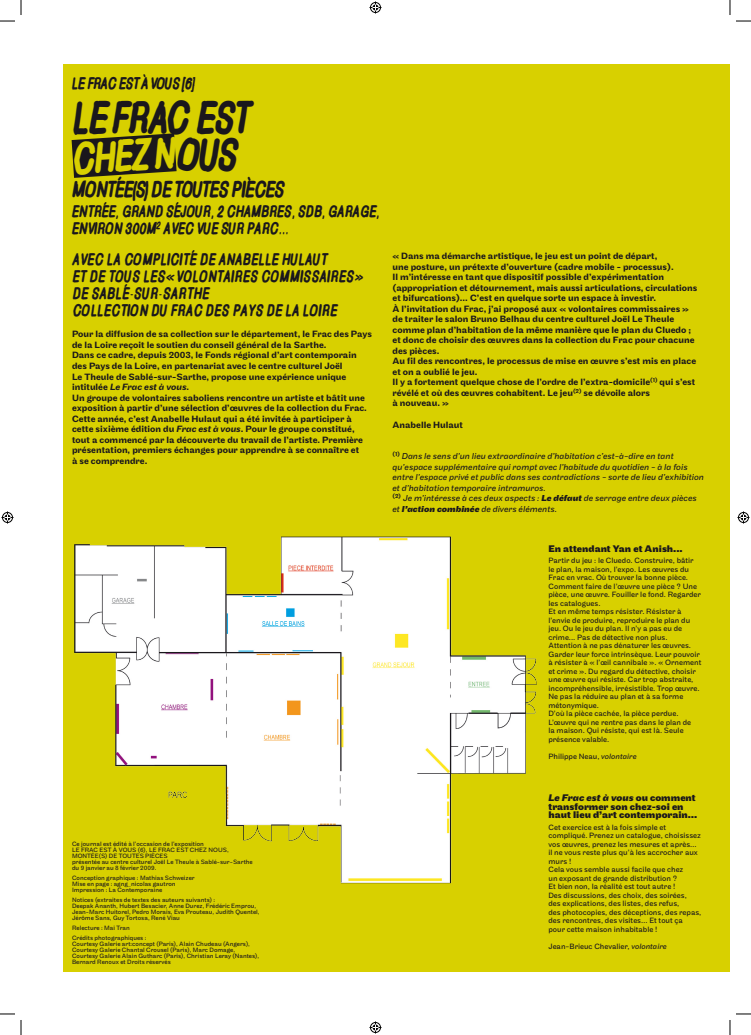
<style>
.page{position:relative;width:751px;height:1035px;background:#fff}
.page>*{position:absolute;margin:0;border:0;box-sizing:border-box;transform-origin:0 0}
.t1{font:900 43.3px/36.9px "PINPIN";letter-spacing:-.05em;color:#1a171c;text-align:right}
.t2{font:900 41.8px "PINPIN";color:#d8d000}
.t3{font:900 21.8px "PINPIN";letter-spacing:-.05em;color:#1a171c}
.t4{font:900 16.1px "PINPIN";letter-spacing:-.05em;color:#1a171c}
.t5{font:900 16px/17px "PINPIN";color:#1a171c}
.t6{font:900 16px/17px "PINPIN";letter-spacing:-.02em;color:#1a171c}
.t7{font:700 10px/8.5px "Maple";color:#1a171c}
.t8{font:500 9.5px/10.5px "Maple";color:#1a171c}
.t9{font:italic 9px/10.5px "Maple";color:#1a171c}
.t10{font:8px/8.5px "Maple";color:#1a171c}
.t11{font:6.5px/6px "Maple";color:#1a171c}
.s1{font-style:italic}
.s2{font-weight:700}
</style>
<div class="page">
<div style="left:64px;top:64px;width:666px;height:907px;background:#d8d000"></div>
<svg style="left:72px;top:133px;width:105px;height:45px"></svg>
<img style="left:74px;top:536px;width:462px;height:346px">
<img style="left:147px;top:774px;width:83px;height:42px">
<svg style="left:736px;top:20px;width:15px;height:2px"></svg>
<svg style="left:736px;top:1013px;width:15px;height:1px"></svg>
<svg style="left:0;top:0;width:22px;height:22px"></svg>
<svg style="left:0;top:1013px;width:22px;height:21px"></svg>
<svg style="left:729px;top:0;width:1px;height:15px"></svg>
<svg style="left:729px;top:1020px;width:1px;height:14px"></svg>
<svg style="left:369px;top:2px;width:12px;height:12px"></svg>
<svg style="left:369px;top:1021px;width:12px;height:12px"></svg>
<svg style="left:2px;top:511px;width:12px;height:12px"></svg>
<svg style="left:737px;top:511px;width:12px;height:12px"></svg>
<h3 class="t4" style="left:72px;top:74px;width:125px">LE FRAC EST À VOUS [6]</h3>
<h1 class="t1" style="left:72px;top:99px;width:180px">LE FRAC EST<br>OUS</h1>
<h3 class="t3" style="left:72px;top:176px;width:214px">MONTÉE(S) DE TOUTES PIÈCES</h3>
<h3 class="t6" style="left:72px;top:203px;width:309px">ENTRÉE, GRAND SÉJOUR, 2 CHA MBRES, SDB, GARAGE,<br>ENVIRON 300M<sup>2</sup> AVEC VUE SUR PA RC...</h3>
<h2 class="t2" style="left:69px;top:134px;width:125px;rotate:-4deg">CHEZ N</h2>
<h3 class="t5" style="left:72px;top:250px;width:187px">AVEC LA COMPLICITÉ DE ANABELLE</h3>
<h3 class="t5" style="left:72px;top:250px;width:291px;text-indent:209px">HULAUT<br>ET DE TOUS LES « VOLONTAIRES COMMISSAIRES »<br>DE SABLÉ-SUR-SARTHE<br>COLLECTION DU FRAC DES PA YS DE LA LOIRE</h3>
<p class="t8" style="left:72px;top:329px;width:301px">Pour la diffusion de sa collection sur le département, le Frac des Pays de la Loire reçoit le soutien du conseil général de la Sarthe.<br>Dans ce cadre, depuis 2003, le Fonds régional d’art contemporain des Pays de la Loire, en partenariat avec le centre culturel Joël<br>Le Theule de Sablé-sur-Sarthe, propose une expérience unique intitulée <span class="s1">Le Frac est à vous</span>.<br>Un groupe de volontaires saboliens rencontre un artiste et bâtit une exposition à partir d’une sélection d’œuvres de la collection du Frac.<br>Cette année, c’est Anabelle Hulaut qui a été invitée à participer à cette sixième édition du <span class="s1">Frac est à vous</span>. Pour le groupe constitué, tout a commencé par la découverte du travail de l’artiste. Première présentation, premiers échanges pour apprendre à se connaître et<br>à se comprendre.</p>
<p class="t11" style="left:72px;top:841px;width:133px">Ce journal est édité à l’occasion de l’exposition<br>LE FRAC EST À VOUS (6), Le frac</p>
<p class="t11" style="left:176px;top:847px;width:5px">est</p>
<p class="t11" style="left:190px;top:847px;width:29px">chez nous</p>
<p class="t11" style="left:227px;top:847px;width:3px">,</p>
<p class="t11" style="left:72px;top:853px;width:182px;text-indent:73px">pièces<br>présentée au centre culturel Joël Le Theule à Sablé-sur-Sarthe du 9 janvier au 8 février 2009.</p>
<p class="t11" style="left:72px;top:875px;width:124px">Conception graphique : M athias Schweizer<br>M ise en page : agng_nicolas gautron<br>I mpression : La Contemporaine</p>
<p class="t11" style="left:72px;top:897px;width:189px">N otices (extraites de textes des auteurs suivants) :<br>Deepak Ananth, H ubert Besacier, Anne Durez, Frédéric Emprou, Jean-M arc H uitorel, Pedro Morais, Eva Prouteau, Judith Quentel, Jérôme Sans, Guy Tortosa, René Viau</p>
<p class="t11" style="left:72px;top:923px;width:76px;line-height:10px">Relecture : M ai Tran<br>Crédits photographiques :</p>
<p class="t11" style="left:72px;top:941px;width:189px">Courtesy Galerie art:concept (Paris), Alain Chudeau (Angers), Courtesy Galerie Chantal Crousel (Paris), M arc Domage, Courtesy Galerie Alain Gutharc (Paris), Christian Leray (N antes), Bernard Renoux et Droits réservés</p>
<p class="t11" style="left:72px;top:853px;width:52px">montée(s) de toutes</p>
<p class="t8" style="left:392px;top:251px;width:306px">« Dans ma démarche artistique, le jeu est un point de départ,<br>une posture, un prétexte d’ouverture (cadre mobile - processus).<br>Il m’intéresse en tant que dispositif possible d’expérimentation (appropriation et détournement, mais aussi articulations, circulations et bifurcations)... C’est en quelque sorte un espace à investir.<br>À l’invitation du Frac, j’ai proposé aux « volontaires commissaires » de traiter le salon Bruno Belhau du centre culturel Joël Le Theule comme plan d’habitation de la même manière que le plan du Cluedo ; et donc de choisir des œuvres dans la collection du Frac pour chacune des pièces.<br>Au fil des rencontres, le processus de mise en œuvre s’est mis en place et on a oublié le jeu.<br>Il y a fortement quelque chose de l’ordre de l’extra-domicile<sup>(1)</sup> qui s’est révélé et où des œuvres cohabitent. Le jeu<sup>(2)</sup> se dévoile alors<br>à nouveau. »</p>
<p class="t8" style="left:392px;top:419px;width:72px">Anabelle Hulaut</p>
<p class="t9" style="left:392px;top:451px;width:313px"><sup>(1)</sup> Dans le sens d’un lieu extraordinaire d’habitation c’est-à-dire en tant qu’espace supplémentaire qui rompt avec l’habitude du quotidien - à la fois entre l’espace privé et public dans ses contradictions - sorte de lieu d’exhibition et d’habitation temporaire intramuros.<br><sup>(2)</sup> Je m’intéresse à ces deux aspects : <span class="s2">Le défaut</span> de serrage entre deux pièces et <span class="s2">l’action combinée</span> de divers éléments.</p>
<p class="t7" style="left:548px;top:544px;width:136px">En attendant Yan et Anish...</p>
<p class="t10" style="left:548px;top:556px;width:154px">Partir du jeu : le Cluedo. Construire, bâtir le plan, la maison, l’expo. Les œuvres du Frac en vrac. Où trouver la bonne pièce.<br>Comment faire de l’œuvre une pièce ? Une pièce, une œuvre. Fouiller le fond. Regarder les catalogues.<br>Et en même temps résister. Résister à l’envie de produire, reproduire le plan du jeu. Ou le jeu du plan. I l n’y a pas eu de crime... Pas de détective non plus.<br>Attention à ne pas dénaturer les œuvres.<br>Garder leur force intrinsèque. Leur pouvoir à résister à « l’œil cannibale ». « Ornement et crime ». Du regard du détective, choisir une œuvre qui résiste. Car trop abstraite, incompréhensible, irrésistible. Trop œuvre.<br>Ne pas la réduire au plan et à sa forme métonymique.<br>D’où la pièce cachée, la pièce perdue.<br>L’œuvre qui ne rentre pas dans le plan de<br>la maison. Qui résiste, qui est là. Seule présence valable.</p>
<p class="t10" style="left:548px;top:751px;width:90px">Philippe N eau, <span class="s1">volontaire</span></p>
<p class="t7" style="left:548px;top:793px;width:150px"><span class="s1">Le Frac est à vous</span> ou comment transformer son chez-soi en haut lieu d’art contemporain…</p>
<p class="t10" style="left:548px;top:823px;width:154px">Cet exercice est à la fois simple et compliqué. Prenez un catalogue, choisissez vos œuvres, prenez les mesures et après… il ne vous reste plus qu’à les accrocher aux murs !<br>Cela vous semble aussi facile que chez<br>un exposant de grande distribution ?<br>Et bien non, la réalité est tout autre !<br>Des discussions, des choix, des soirées,<br>des explications, des listes, des refus,<br>des photocopies, des déceptions, des repas, des rencontres, des visites… Et tout ça pour cette maison inhabitable !</p>
<p class="t10" style="left:548px;top:942px;width:120px">Jean-Brieuc Chevalier, <span class="s1">volontaire</span></p>
</div>
